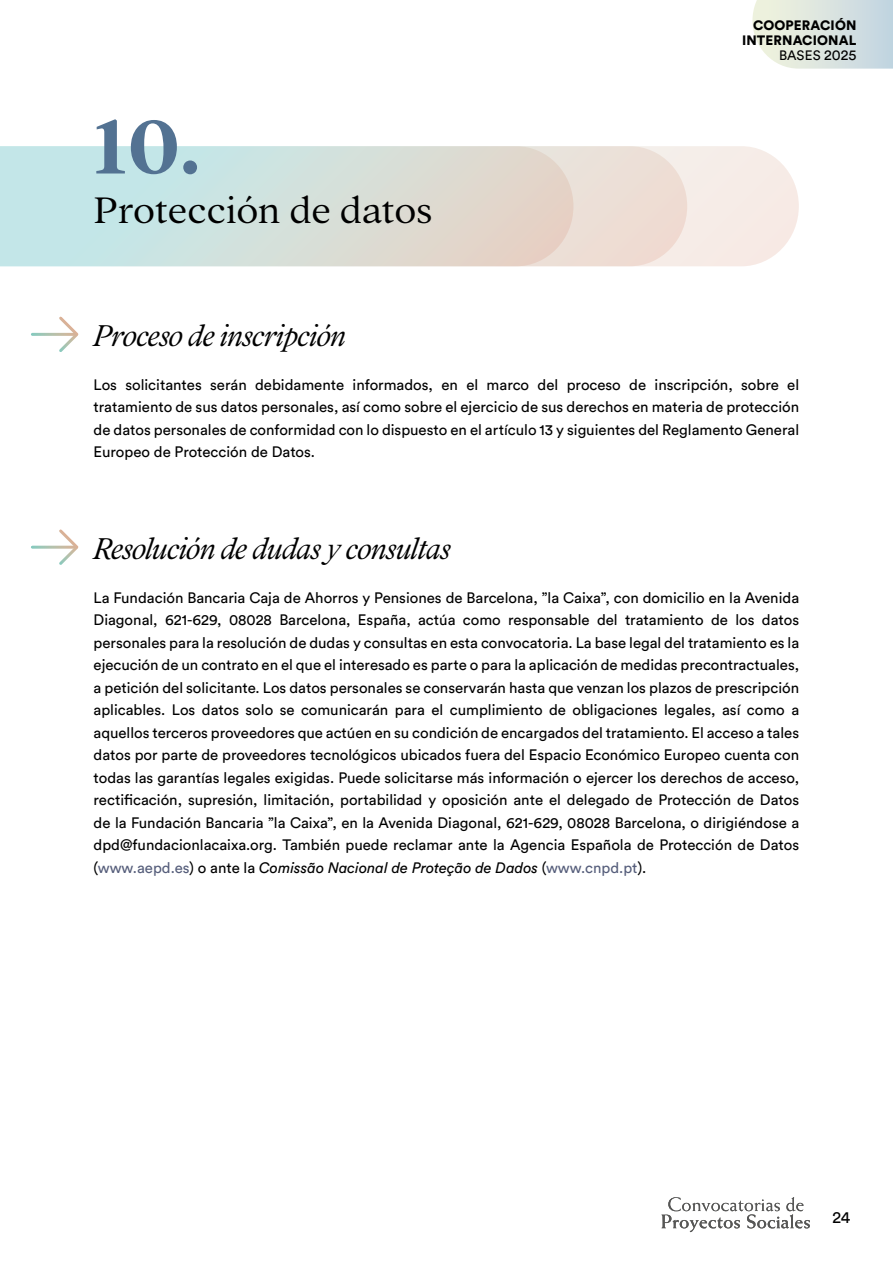
<style>
.page{position:relative;width:893px;height:1263px;background:#fff}
.page>*{position:absolute;margin:0;border:0;box-sizing:border-box;transform-origin:0 0}
.t1{font:700 84px "Addington CF";color:#537292}
.t2{font:300 40.5px "Addington CF";letter-spacing:-.01em;color:#000}
.t3{font:italic 300 33px "Addington CF";letter-spacing:-.02em;color:#000}
.t4{font:16.5px "Circular Std";color:#000}
.t5{font:15px/22.5px "Circular Std";color:#000;text-align:justify}
.t6{font:900 13.5px/15px "Circular Std";letter-spacing:.01em;color:#000;text-align:right}
.s1{font-weight:400}
.s2{font-weight:400;font-size:14.55px}
.s3{color:#565e7b}
.s4{font-style:italic}
</style>
<div class="page">
<svg style="left:752px;top:0;width:141px;height:69px;background:#dce5e1"></svg>
<svg style="left:662px;top:1197px;width:148px;height:35px"></svg>
<svg style="left:687px;top:146px;width:112px;height:120px;background:#f7ede9"></svg>
<svg style="left:573px;top:146px;width:114px;height:120px;background:#eddfd6"></svg>
<svg style="left:0;top:146px;width:573px;height:120px;background:#d2dfda"></svg>
<svg style="left:56px;top:316px;width:23px;height:36px"></svg>
<svg style="left:56px;top:529px;width:23px;height:36px"></svg>
<h1 class="t1" style="left:94px;top:97px;width:108px">10.</h1>
<h2 class="t2" style="left:94px;top:187px;width:340px">Protección de datos</h2>
<p class="t6" style="left:742px;top:17px;width:116px">COOPERACIÓN<br>INTERNACIONAL<br><span class="s1">BASES</span> <span class="s2">2025</span></p>
<h3 class="t3" style="left:94px;top:316px;width:254px">Proceso de inscripción</h3>
<p class="t5" style="left:94px;top:373px;width:707px">Los solicitantes serán debidamente informados, en el marco del proceso de inscripción, sobre el tratamiento de sus datos personales, así como sobre el ejercicio de sus derechos en materia de protección de datos personales de conformidad con lo dispuesto en el artículo 13 y siguientes del Reglamento General Europeo de Protección de Datos.</p>
<h3 class="t3" style="left:94px;top:529px;width:359px">Resolución de dudas y consultas</h3>
<p class="t5" style="left:94px;top:586px;width:707px">La Fundación Bancaria Caja de Ahorros y Pensiones de Barcelona, ”la Caixa”, con domicilio en la Avenida Diagonal, 621-629, 08028 Barcelona, España, actúa como responsable del tratamiento de los datos personales para la resolución de dudas y consultas en esta convocatoria. La base legal del tratamiento es la ejecución de un contrato en el que el interesado es parte o para la aplicación de medidas precontractuales, a petición del solicitante. Los datos personales se conservarán hasta que venzan los plazos de prescripción aplicables. Los datos solo se comunicarán para el cumplimiento de obligaciones legales, así como a aquellos terceros proveedores que actúen en su condición de encargados del tratamiento. El acceso a tales datos por parte de proveedores tecnológicos ubicados fuera del Espacio Económico Europeo cuenta con todas las garantías legales exigidas. Puede solicitarse más información o ejercer los derechos de acceso, rectificación, supresión, limitación, portabilidad y oposición ante el delegado de Protección de Datos de la Fundación Bancaria ”la Caixa”, en la Avenida Diagonal, 621-629, 08028 Barcelona, o dirigiéndose a dpd@fundacionlacaixa.org. También puede reclamar ante la Agencia Española de Protección de Datos (<span class="s3">www.aepd.es</span>) o ante la <span class="s4">Comissão Nacional de Proteção de Dados</span> (<span class="s3">www.cnpd.pt</span>).</p>
<p class="t4" style="left:832px;top:1207px;width:19px">24</p>
</div>
